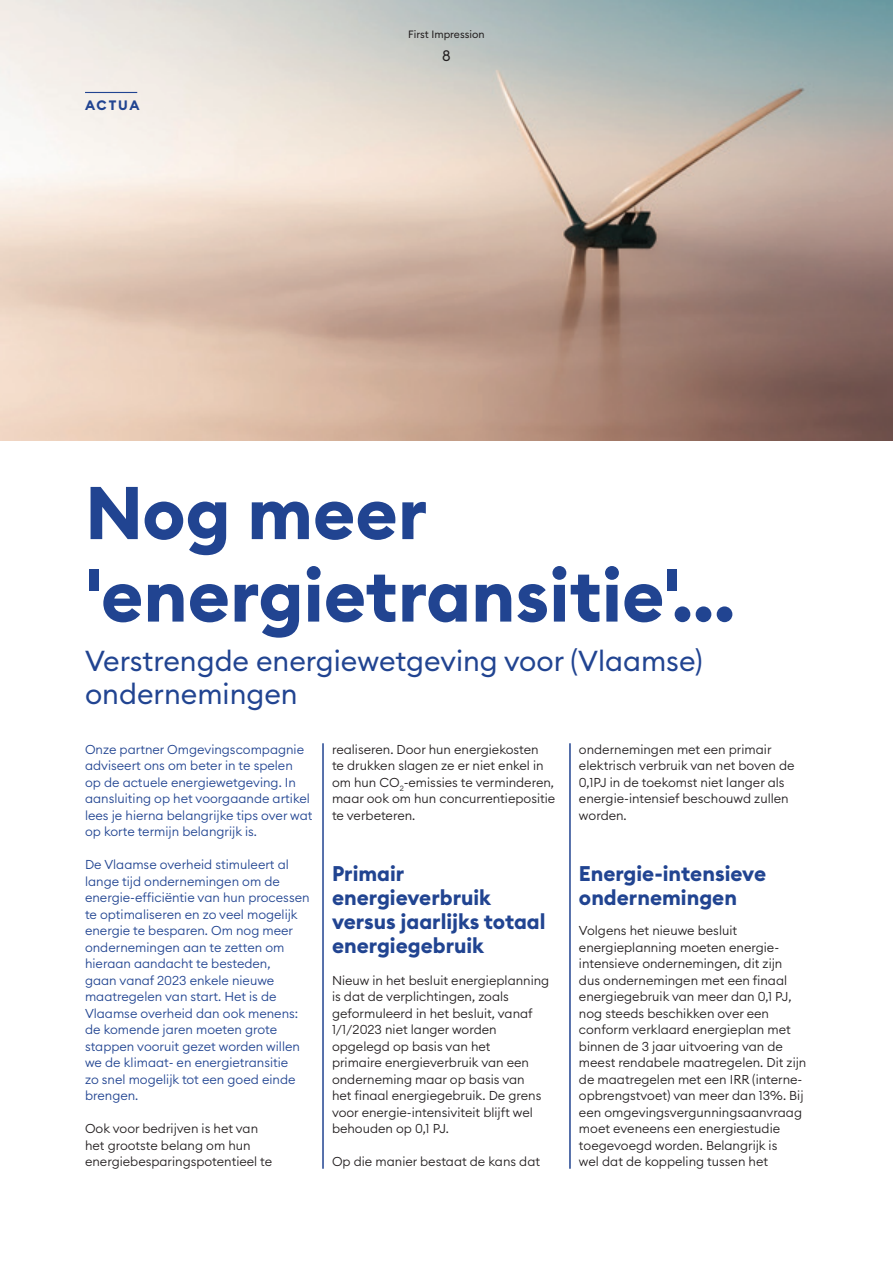
<style>
.page{position:relative;width:893px;height:1263px;background:#fff}
.page>*{position:absolute;margin:0;border:0;box-sizing:border-box;transform-origin:0 0}
.t1{font:700 73.5px/82.5px "Euclid Circular B";color:#214491}
.t2{font:28.5px/33px "Euclid Circular B";color:#214491}
.t3{font:700 21px/24px "Euclid Circular B";color:#214491}
.t4{font:15px "Euclid Circular B";color:#231f20}
.t5{font:700 13.5px "Euclid Circular B";letter-spacing:.125em;color:#214491}
.t6{font:300 12.75px/16.5px "Euclid Circular B";color:#231f20}
.t7{font:300 12.75px/16.5px "Euclid Circular B";color:#214491}
.t8{font:10.5px "Euclid Circular B";color:#231f20}
</style>
<div class="page">
<img style="left:0;top:0;width:893px;height:440px">
<hr style="left:323px;top:743px;width:1px;height:426px;background:#214491">
<hr style="left:570px;top:743px;width:1px;height:426px;background:#214491">
<hr style="left:85px;top:92px;width:52px;height:1px;background:#214491">
<p class="t5" style="left:85px;top:97px;width:56px">ACTUA</p>
<p class="t8" style="left:408px;top:28px;width:78px">First Impression</p>
<p class="t4" style="left:442px;top:46px;width:10px">8</p>
<h1 class="t1" style="left:85px;top:473px;width:651px">Nog meer 'energietransitie'...</h1>
<h2 class="t2" style="left:85px;top:644px;width:619px">Verstrengde energiewetgeving voor (Vlaamse) ondernemingen</h2>
<p class="t7" style="left:85px;top:741px;width:229px">Onze partner Omgevingscompagnie adviseert ons om beter in te spelen<br>op de actuele energiewetgeving. In aansluiting op het voorgaande artikel lees je hierna belangrijke tips over wat op korte termijn belangrijk is.</p>
<p class="t7" style="left:85px;top:856px;width:226px">De Vlaamse overheid stimuleert al lange tijd ondernemingen om de energie-efficiëntie van hun processen te optimaliseren en zo veel mogelijk energie te besparen. Om nog meer ondernemingen aan te zetten om hieraan aandacht te besteden,<br>gaan vanaf 2023 enkele nieuwe maatregelen van start. Het is de<br>Vlaamse overheid dan ook menens: de komende jaren moeten grote stappen vooruit gezet worden willen we de klimaat- en energietransitie<br>zo snel mogelijk tot een goed einde brengen.</p>
<p class="t6" style="left:85px;top:1120px;width:189px">Ook voor bedrijven is het van het grootste belang om hun energiebesparingspotentieel te</p>
<p class="t6" style="left:332px;top:741px;width:225px">realiseren. Door hun energiekosten<br>te drukken slagen ze er niet enkel in om hun CO<sub>2</sub>-emissies te verminderen, maar ook om hun concurrentiepositie te verbeteren.</p>
<h3 class="t3" style="left:332px;top:862px;width:215px">Primair energieverbruik versus jaarlijks totaal energiegebruik</h3>
<p class="t6" style="left:332px;top:972px;width:219px">Nieuw in het besluit energieplanning is dat de verplichtingen, zoals geformuleerd in het besluit, vanaf<br>1/1/2023 niet langer worden opgelegd op basis van het<br>primaire energieverbruik van een onderneming maar op basis van<br>het finaal energiegebruik. De grens voor energie-intensiviteit blijft wel behouden op 0,1 PJ.</p>
<p class="t6" style="left:332px;top:1153px;width:210px">Op die manier bestaat de kans dat</p>
<p class="t6" style="left:579px;top:741px;width:217px">ondernemingen met een primair elektrisch verbruik van net boven de<br>0,1PJ in de toekomst niet langer als energie-intensief beschouwd zullen worden.</p>
<h3 class="t3" style="left:579px;top:862px;width:189px">Energie-intensieve ondernemingen</h3>
<p class="t6" style="left:579px;top:922px;width:229px">Volgens het nieuwe besluit energieplanning moeten energie&shy;intensieve ondernemingen, dit zijn dus ondernemingen met een finaal energiegebruik van meer dan 0,1 PJ, nog steeds beschikken over een conform verklaard energieplan met binnen de 3 jaar uitvoering van de meest rendabele maatregelen. Dit zijn de maatregelen met een IRR (interne&shy;opbrengstvoet) van meer dan 13%. Bij een omgevingsvergunningsaanvraag moet eveneens een energiestudie toegevoegd worden. Belangrijk is<br>wel dat de koppeling tussen het</p>
</div>
